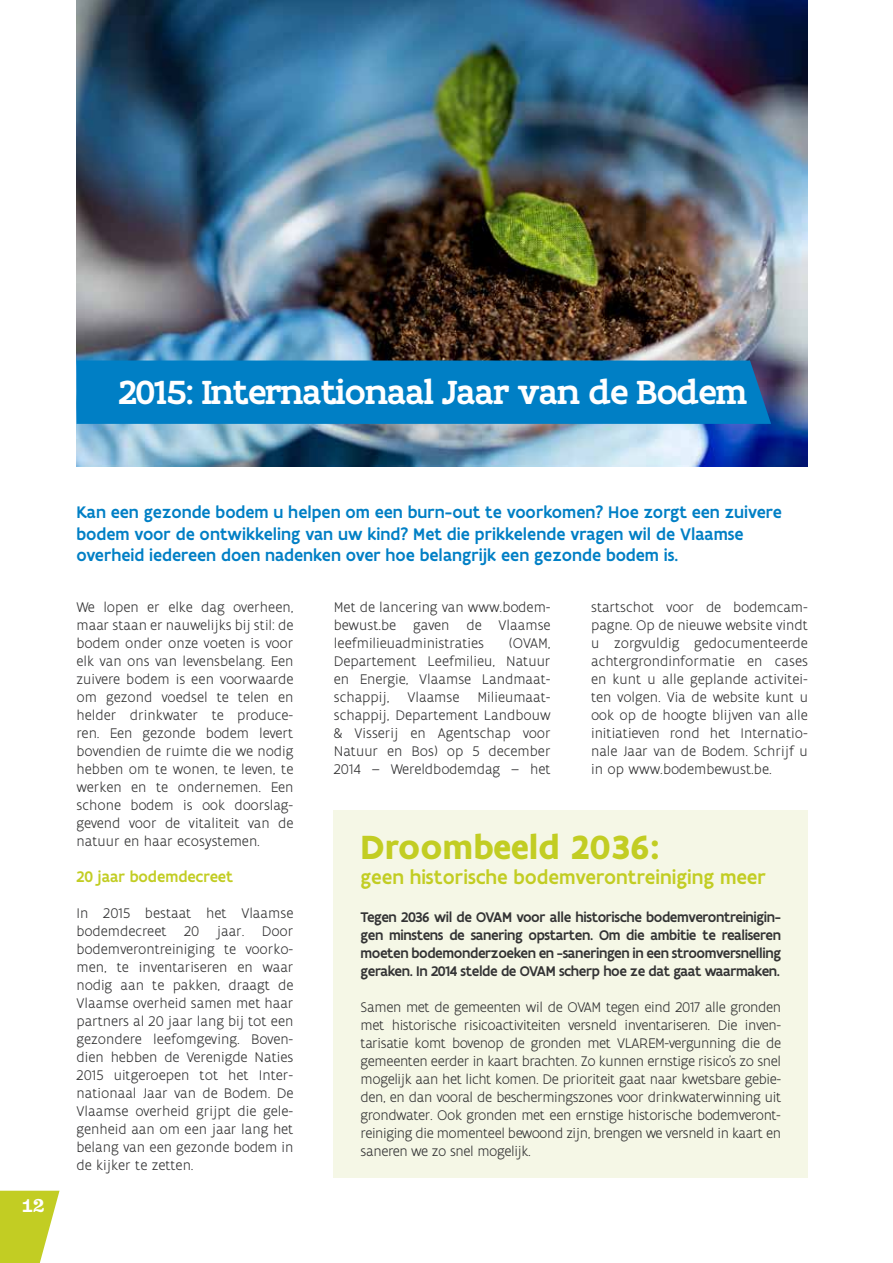
<style>
.page{position:relative;width:893px;height:1263px;background:#fff}
.page>*{position:absolute;margin:0;border:0;box-sizing:border-box;transform-origin:0 0}
.t1{font:500 36px "Flanders Art Serif";letter-spacing:-.03em;color:#fff;scale:1.05 1}
.t2{font:700 36px "Flanders Art Sans";color:#c2cd23}
.t3{font:500 21px "Flanders Art Sans";color:#c2cd23}
.t4{font:500 18px/21.6px "Flanders Art Sans";color:#007fc5}
.t5{font:700 18px "Farao";color:#fff}
.t6{font:500 16.5px "Flanders Art Sans";color:#c2cd23}
.t7{font:300 15px/18px "Flanders Art Sans";color:#333334;text-align:justify}
.t8{font:500 15px/18px "Flanders Art Sans";letter-spacing:-.025em;color:#333334;text-align:justify}
</style>
<div class="page">
<svg style="left:0;top:1191px;width:60px;height:72px"></svg>
<img style="left:77px;top:0;width:731px;height:466px">
<div style="left:77px;top:360px;width:694px;height:64px;background:#007fc5"></div>
<div style="left:334px;top:811px;width:474px;height:367px;background:#f5f7e6"></div>
<h1 class="t1" style="left:118px;top:369px;width:600px">2015: Internationaal Jaar van de Bodem</h1>
<p class="t5" style="left:21px;top:1196px;width:25px">12</p>
<p class="t4" style="left:77px;top:502px;width:707px">Kan een gezonde bodem u helpen om een burn-out te voorkomen? Hoe zorgt een zuivere bodem voor de ontwikkeling van uw kind? Met die prikkelende vragen wil de Vlaamse overheid iedereen doen nadenken over hoe belangrijk een gezonde bodem is.</p>
<p class="t7" style="left:77px;top:599px;width:218px">We lopen er elke dag overheen, maar staan er nauwelijks bij stil: de bodem onder onze voeten is voor elk van ons van levensbelang. Een zuivere bodem is een voorwaarde om gezond voedsel te telen en helder drinkwater te produce&shy;ren. Een gezonde bodem levert bovendien de ruimte die we nodig hebben om te wonen, te leven, te werken en te ondernemen. Een schone bodem is ook doorslag&shy;gevend voor de vitaliteit van de natuur en haar ecosystemen.</p>
<p class="t6" style="left:77px;top:866px;width:158px">20 jaar bodemdecreet</p>
<p class="t7" style="left:77px;top:905px;width:218px">In 2015 bestaat het Vlaamse bodemdecreet 20 jaar. Door bodemverontreiniging te voorko&shy;men, te inventariseren en waar nodig aan te pakken, draagt de Vlaamse overheid samen met haar partners al 20 jaar lang bij tot een gezondere leefomgeving. Boven&shy;dien hebben de Verenigde Naties 2015 uitgeroepen tot het Inter&shy;nationaal Jaar van de Bodem. De Vlaamse overheid grijpt die gele&shy;genheid aan om een jaar lang het belang van een gezonde bodem in de kijker te zetten.</p>
<p class="t7" style="left:334px;top:599px;width:218px">Met de lancering van www.bodem&shy;bewust.be gaven de Vlaamse leefmilieuadministraties</p>
<p class="t7" style="left:591px;top:599px;width:218px">startschot voor de bodemcam&shy;pagne. Op de nieuwe website vindt u zorgvuldig gedocumenteerde achtergrondinformatie en cases en kunt u alle geplande activitei&shy;ten volgen. Via de website kunt u ook op de hoogte blijven van alle initiatieven rond het Internatio&shy;nale Jaar van de Bodem. Schrijf u in op www.bodembewust.be.</p>
<p class="t7" style="left:334px;top:635px;width:218px;text-indent:175px">(OVAM, Departement Leefmilieu, Natuur en Energie, Vlaamse Landmaat&shy;schappij, Vlaamse Milieumaat&shy;schappij, Departement Landbouw &amp; Visserij en Agentschap voor Natuur en Bos) op 5 december 2014 – Wereldbodemdag – het</p>
<h1 class="t2" style="left:361px;top:825px;width:301px">Droombeeld 2036:</h1>
<h2 class="t3" style="left:361px;top:864px;width:407px">geen historische bodemverontreiniging meer</h2>
<p class="t8" style="left:361px;top:908px;width:422px">Tegen 2036 wil de OVAM voor alle historische bodemverontreinigin&shy;gen minstens de sanering opstarten. Om die ambitie te realiseren moeten bodemonderzoeken en -saneringen in een stroomversnelling geraken. In 2014 stelde de OVAM scherp hoe ze dat gaat waarmaken.</p>
<p class="t7" style="left:361px;top:999px;width:422px">Samen met de gemeenten wil de OVAM tegen eind 2017 alle gronden met historische risicoactiviteiten versneld inventariseren. Die inven&shy;tarisatie komt bovenop de gronden met VLAREM-vergunning die de gemeenten eerder in kaart brachten. Zo kunnen ernstige risico’s zo snel mogelijk aan het licht komen. De prioriteit gaat naar kwetsbare gebie&shy;den, en dan vooral de beschermingszones voor drinkwaterwinning uit grondwater. Ook gronden met een ernstige historische bodemveront&shy;reiniging die momenteel bewoond zijn, brengen we versneld in kaart en saneren we zo snel mogelijk.</p>
</div>
